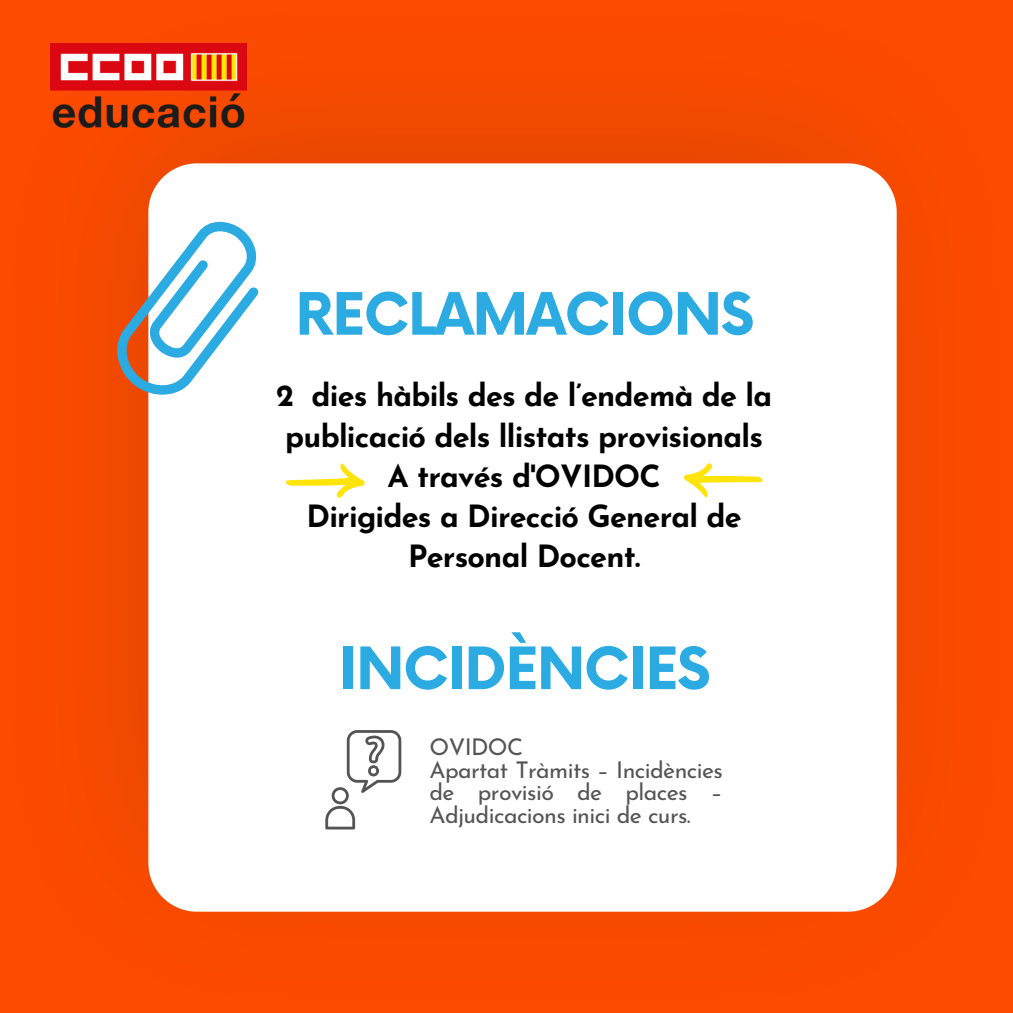
<style>
.page{position:relative;width:1013px;height:1013px;background:#fff}
.page>*{position:absolute;margin:0;border:0;box-sizing:border-box;transform-origin:0 0}
.t1{font:700 56.88px "Now";letter-spacing:-.025em;color:#2babe2}
.t2{font:700 30.62px/40.2px "Josefin Sans";letter-spacing:-.025em;color:#000}
.t3{font:23.12px/22.5px "Josefin Sans";letter-spacing:-.025em;color:#545454;text-align:justify}
</style>
<div class="page">
<img style="left:0;top:0;width:1012px;height:1012px">
<div style="left:148px;top:163px;width:748px;height:748px;background:#fff;border-radius:49px"></div>
<svg style="left:102px;top:216px;width:157px;height:184px"></svg>
<svg style="left:325px;top:730px;width:76px;height:99px"></svg>
<svg style="left:285px;top:463px;width:80px;height:35px"></svg>
<svg style="left:684px;top:463px;width:79px;height:35px"></svg>
<img style="left:50px;top:44px;width:196px;height:83px">
<p class="t1" style="left:295px;top:283px;width:460px">RECLAMACIONS</p>
<p class="t2" style="left:276px;top:378px;width:497px">2 dies hàbils des de l’endemà de la publicació dels llistats provisionals</p>
<p class="t2" style="left:387px;top:459px;width:275px">A través d'OVIDOC</p>
<p class="t2" style="left:306px;top:499px;width:437px;text-align:center">Dirigides a Direcció General de<br>Personal Docent.</p>
<p class="t1" style="left:339px;top:638px;width:373px">INCIDÈNCIES</p>
<p class="t3" style="left:429px;top:738px;width:95px">OVIDOC</p>
<p class="t3" style="left:429px;top:761px;width:295px">Apartat Tràmits – Incidències de provisió de places – Adjudicacions inici de curs.</p>
</div>
